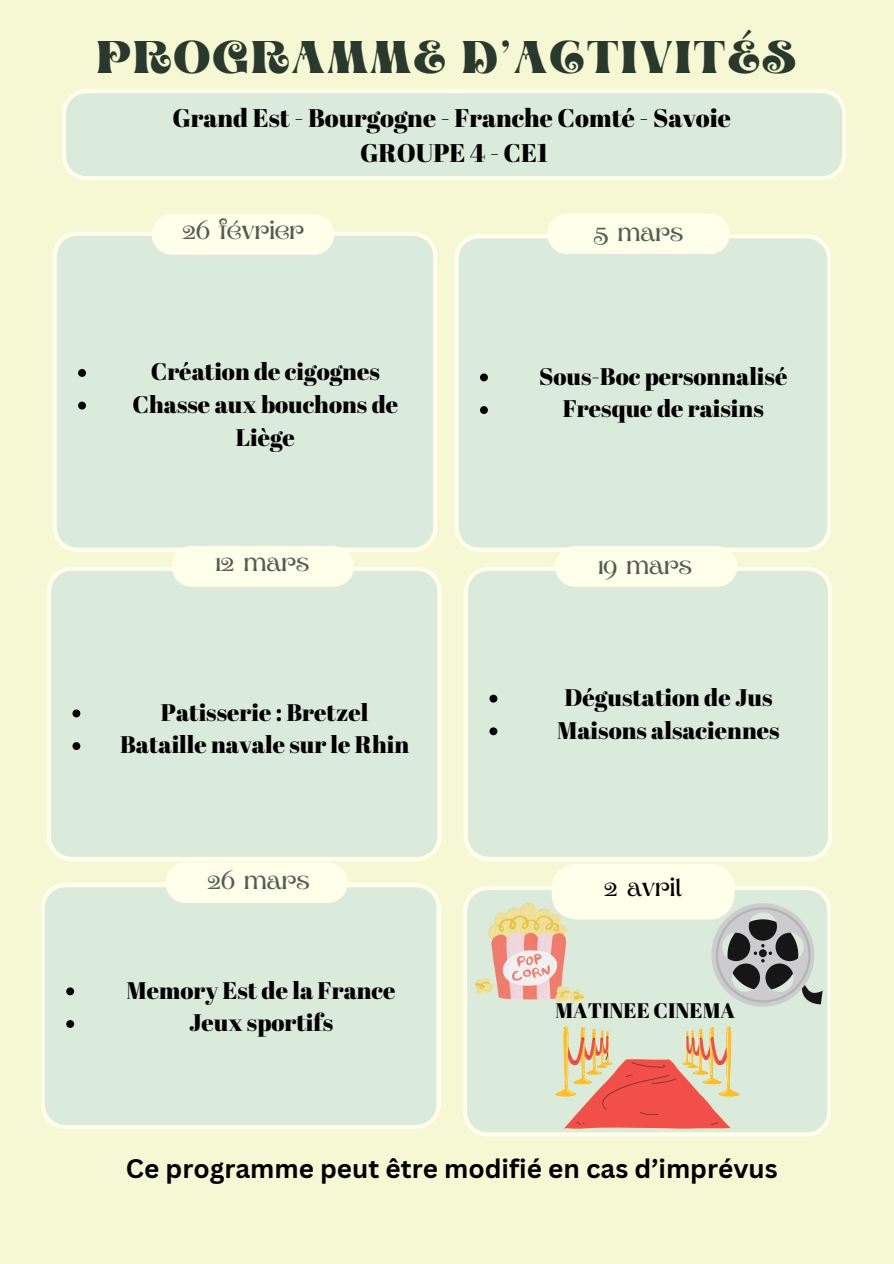
<style>
.page{position:relative;width:894px;height:1264px;background:#fff}
.page>*{position:absolute;margin:0;border:0;box-sizing:border-box;transform-origin:0 0}
.t1{font:700 45.75px "Aprila";letter-spacing:.06em;color:#29392e}
.t2{font:700 26.1px "Canva Sans";color:#000}
.t3{font:25.5px/34.8px "Abril Fatface";color:#000;text-align:center}
.t4{font:24px/32.7px "Abril Fatface";color:#000;text-align:center}
.t5{font:24px "Aprila";color:#505d54}
.t6{font:24px "Aprila";color:#000}
.t7{font:21px "Abril Fatface";color:#000}
</style>
<div class="page">
<div style="left:0;top:0;width:893px;height:1263px;background:#f5f8d2"></div>
<div style="left:47px;top:566px;width:394px;height:295px;background:#dbebdb"></div>
<svg style="left:72px;top:709px;width:8px;height:8px"></svg>
<svg style="left:72px;top:742px;width:8px;height:8px"></svg>
<div style="left:52px;top:231px;width:385px;height:321px;background:#dbebdb"></div>
<svg style="left:78px;top:369px;width:8px;height:8px"></svg>
<svg style="left:78px;top:401px;width:8px;height:8px"></svg>
<div style="left:464px;top:566px;width:368px;height:295px;background:#dbebdb"></div>
<svg style="left:489px;top:694px;width:8px;height:8px"></svg>
<svg style="left:489px;top:727px;width:8px;height:8px"></svg>
<div style="left:454px;top:234px;width:377px;height:318px;background:#dbebdb"></div>
<svg style="left:480px;top:373px;width:7px;height:8px"></svg>
<svg style="left:480px;top:406px;width:7px;height:8px"></svg>
<div style="left:547px;top:213px;width:182px;height:41px;background:#ffffea"></div>
<div style="left:152px;top:214px;width:182px;height:41px;background:#ffffea"></div>
<div style="left:555px;top:546px;width:182px;height:41px;background:#ffffea"></div>
<div style="left:171px;top:546px;width:183px;height:41px;background:#ffffea"></div>
<div style="left:40px;top:882px;width:401px;height:247px;background:#dbebdb"></div>
<svg style="left:66px;top:987px;width:8px;height:8px"></svg>
<svg style="left:66px;top:1020px;width:8px;height:7px"></svg>
<svg style="left:463px;top:886px;width:368px;height:250px;background:#dfeddc"></svg>
<div style="left:165px;top:862px;width:182px;height:41px;background:#ffffea"></div>
<img style="left:475px;top:903px;width:76px;height:99px">
<svg style="left:551px;top:864px;width:271px;height:142px;background:#d6dbcb"></svg>
<svg style="left:555px;top:1026px;width:184px;height:102px;background:#e6a68d"></svg>
<svg style="left:62px;top:89px;width:784px;height:91px;background:#deecdc"></svg>
<p class="t1" style="left:97px;top:38px;width:700px">PROGRAMME D’ACTIVITÉS</p>
<p class="t3" style="left:172px;top:100px;width:560px">Grand Est - Bourgogne - Franche Comté - Savoie<br>GROUPE 4 - CE1</p>
<p class="t5" style="left:182px;top:221px;width:123px">26 février</p>
<h3 class="t5" style="left:593px;top:223px;width:91px">5 mars</h3>
<h3 class="t4" style="left:151px;top:355px;width:230px">Création de cigognes</h3>
<p class="t4" style="left:132px;top:387px;width:267px">Chasse aux bouchons de<br>Liège</p>
<p class="t5" style="left:215px;top:553px;width:95px">12 mars</p>
<h1 class="t4" style="left:161px;top:695px;width:209px">Patisserie : Bretzel</h1>
<h3 class="t4" style="left:120px;top:727px;width:291px">Bataille navale sur le Rhin</h3>
<p class="t4" style="left:539px;top:359px;width:250px">Sous-Boc personnalisé</p>
<p class="t4" style="left:562px;top:392px;width:202px">Fresque de raisins</p>
<p class="t5" style="left:597px;top:556px;width:95px">19 mars</p>
<p class="t4" style="left:564px;top:680px;width:209px">Dégustation de Jus</p>
<h3 class="t4" style="left:557px;top:713px;width:224px">Maisons alsaciennes</h3>
<p class="t5" style="left:207px;top:870px;width:103px">26 mars</p>
<h3 class="t6" style="left:604px;top:878px;width:80px">2 avril</h3>
<h3 class="t4" style="left:126px;top:973px;width:270px">Memory Est de la France</h3>
<p class="t4" style="left:189px;top:1005px;width:145px">Jeux sportifs</p>
<p class="t7" style="left:555px;top:996px;width:181px">MATINEE CINEMA</p>
<h3 class="t2" style="left:126px;top:1150px;width:653px">Ce programme peut être modifié en cas d’imprévus</h3>
</div>
